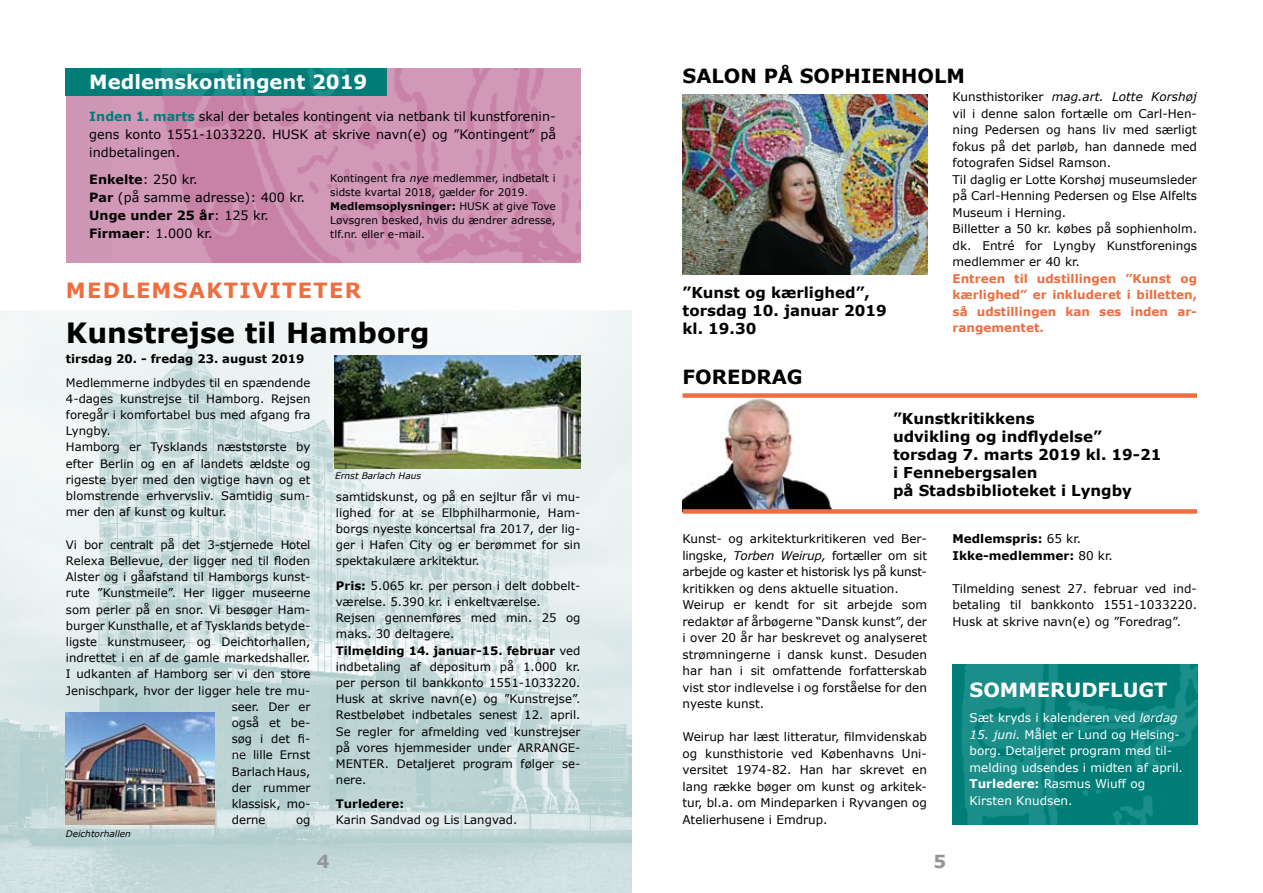
<style>
.page{position:relative;width:1263px;height:893px;background:#fff}
.page>*{position:absolute;margin:0;border:0;box-sizing:border-box;transform-origin:0 0}
.t1{font:700 27.9px "Verdana";color:#000}
.t2{font:700 21px "Verdana";letter-spacing:.06em;color:#ed6e41}
.t3{font:700 19.5px "Verdana";color:#fff}
.t4{font:700 19.5px "Verdana";color:#000}
.t5{font:700 18px "Verdana";color:#939598}
.t6{font:700 15px/18px "Verdana";color:#000}
.t7{font:12.75px/18px "Verdana";color:#000;text-align:justify}
.t8{font:12px/16.5px "Verdana";color:#000}
.t9{font:12px/16.5px "Verdana";color:#fff}
.t10{font:700 12px/16.5px "Verdana";color:#ed6e41;text-align:justify}
.t11{font:700 12px/16.5px "Verdana";color:#000}
.t12{font:11.7px/16.2px "Verdana";color:#000}
.t13{font:700 11.7px "Verdana";color:#000}
.t14{font:11.7px "Verdana";letter-spacing:-.02em;color:#000}
.t15{font:10.5px/13.8px "Verdana";color:#000}
.t16{font:italic 9px "Verdana";color:#000}
.s1{font-weight:700;color:#007d77}
.s2{font-weight:700}
.s3{font-style:italic}
.s4{font-weight:400}
</style>
<div class="page">
<img style="left:0;top:310px;width:631px;height:583px">
<img style="left:952px;top:665px;width:245px;height:160px">
<div style="left:66px;top:68px;width:514px;height:194px;background:#cf97b6"></div>
<img style="left:162px;top:68px;width:418px;height:194px">
<div style="left:66px;top:68px;width:321px;height:28px;background:#007d77"></div>
<img style="left:161px;top:68px;width:186px;height:28px">
<img style="left:682px;top:95px;width:245px;height:180px">
<img style="left:682px;top:398px;width:150px;height:111px">
<div style="left:682px;top:509px;width:515px;height:5px;background:#ed6e41"></div>
<div style="left:682px;top:393px;width:515px;height:5px;background:#ed6e41"></div>
<img style="left:335px;top:356px;width:245px;height:112px">
<img style="left:66px;top:712px;width:149px;height:113px">
<h3 class="t3" style="left:89px;top:70px;width:280px">Medlemskontingent 2019</h3>
<p class="t7" style="left:89px;top:107px;width:468px"><span class="s1">Inden 1. marts</span> skal der betales kontingent via netbank til kunstforenin&shy;gens konto 1551-1033220. HUSK at skrive navn(e) og ”Kontingent” på indbetalingen.</p>
<p class="t7" style="left:89px;top:170px;width:217px;text-align:left"><span class="s2">Enkelte</span>: 250 kr.<br><span class="s2">Par</span> (på samme adresse): 400 kr.<br><span class="s2">Unge under 25 år</span>: 125 kr.<br><span class="s2">Firmaer</span>: 1.000 kr.</p>
<p class="t15" style="left:330px;top:172px;width:227px">Kontingent fra <span class="s3">nye</span> medlemmer, indbetalt i sidste kvartal 2018, gælder for 2019.<br><span class="s2">Medlemsoplysninger:</span> HUSK at give Tove Løvsgren besked, hvis du ændrer adresse, tlf.nr. eller e-mail.</p>
<h2 class="t2" style="left:66px;top:277px;width:297px">MEDLEMSAKTIVITETER</h2>
<h1 class="t1" style="left:66px;top:315px;width:365px">Kunstrejse til Hamborg</h1>
<p class="t12" style="left:66px;top:374px;width:246px">Medlemmerne indbydes til en spændende 4-dages kunstrejse til Hamborg. Rejsen foregår i komfortabel bus med afgang fra Lyngby.<br>Hamborg er Tysklands næststørste by efter Berlin og en af landets ældste og rigeste byer med den vigtige havn og et blomstrende erhvervsliv. Samtidig sum&shy;mer den af kunst og kultur.</p>
<p class="t14" style="left:66px;top:537px;width:246px">Vi bor centralt på det 3-stjernede Hotel</p>
<p class="t12" style="left:66px;top:553px;width:246px">Relexa Bellevue, der ligger ned til floden</p>
<p class="t12" style="left:66px;top:569px;width:246px">Alster og i gåafstand til Hamborgs kunst-</p>
<p class="t12" style="left:66px;top:585px;width:246px">rute ”Kunstmeile”. Her ligger museerne</p>
<p class="t12" style="left:66px;top:601px;width:246px">som perler på en snor. Vi besøger Ham-</p>
<p class="t12" style="left:66px;top:618px;width:246px">burger Kunsthalle, et af Tysklands betyde-</p>
<p class="t12" style="left:66px;top:634px;width:246px">ligste kunstmuseer, og Deichtorhallen,</p>
<p class="t12" style="left:66px;top:650px;width:246px">indrettet i en af de gamle markedshaller.</p>
<p class="t12" style="left:66px;top:666px;width:246px">I udkanten af Hamborg ser vi den store</p>
<p class="t12" style="left:66px;top:682px;width:246px">Jenischpark, hvor der ligger hele tre mu-</p>
<p class="t12" style="left:232px;top:699px;width:80px">seer. Der er</p>
<p class="t12" style="left:232px;top:715px;width:80px">også et be-</p>
<p class="t12" style="left:232px;top:731px;width:80px">søg i det fi-</p>
<p class="t12" style="left:232px;top:747px;width:80px">ne lille Ernst</p>
<p class="t12" style="left:232px;top:763px;width:80px">Barlach Haus,</p>
<p class="t12" style="left:232px;top:780px;width:80px">der rummer</p>
<p class="t12" style="left:232px;top:796px;width:80px">klassisk, mo-</p>
<p class="t12" style="left:232px;top:812px;width:35px">derne</p>
<p class="t12" style="left:296px;top:812px;width:16px">og</p>
<p class="t13" style="left:66px;top:351px;width:240px">tirsdag 20. - fredag 23. august 2019</p>
<p class="t16" style="left:335px;top:470px;width:88px">Ernst Barlach Haus</p>
<p class="t12" style="left:336px;top:488px;width:246px;text-align:justify">samtidskunst, og på en sejltur får vi mu&shy;lighed for at se Elbphilharmonie, Ham&shy;borgs nyeste koncertsal fra 2017, der lig&shy;ger i Hafen City og er berømmet for sin spektakulære arkitektur.</p>
<p class="t12" style="left:336px;top:578px;width:246px"><span class="s2">Pris:</span> 5.065 kr. per person i delt dobbelt&shy;værelse. 5.390 kr. i enkeltværelse.<br>Rejsen gennemføres med min. 25 og maks. 30 deltagere.<br><span class="s2">Tilmelding 14. januar-15. februar</span> ved indbetaling af depositum på 1.000 kr. per person til bankkonto 1551-1033220.<br>Husk at skrive navn(e) og ”Kunstrejse”.<br>Restbeløbet indbetales senest 12. april.<br>Se regler for afmelding ved kunstrejser på vores hjemmesider under ARRANGE-MENTER. Detaljeret program følger se&shy;nere.</p>
<p class="t13" style="left:336px;top:796px;width:70px">Turledere:</p>
<p class="t12" style="left:336px;top:812px;width:183px">Karin Sandvad og Lis Langvad.</p>
<p class="t16" style="left:66px;top:828px;width:67px">Deichtorhallen</p>
<h3 class="t4" style="left:682px;top:63px;width:284px">SALON PÅ SOPHIENHOLM</h3>
<p class="t6" style="left:682px;top:283px;width:206px">”Kunst og kærlighed”, torsdag 10. januar 2019 kl. 19.30</p>
<h3 class="t4" style="left:682px;top:364px;width:122px">FOREDRAG</h3>
<p class="t8" style="left:952px;top:89px;width:246px">Kunsthistoriker <span class="s3">mag.art. Lotte Korshøj </span>vil i denne salon fortælle om Carl-Hen&shy;ning Pedersen og hans liv med særligt fokus på det parløb, han dannede med fotografen Sidsel Ramson.<br>Til daglig er Lotte Korshøj museumsleder på Carl-Henning Pedersen og Else Alfelts Museum i Herning.<br>Billetter a 50 kr. købes på sophienholm. dk. Entré for Lyngby Kunstforenings medlemmer er 40 kr.</p>
<p class="t10" style="left:952px;top:270px;width:246px">Entreen til udstillingen ”Kunst og kærlighed” er inkluderet i billetten, så udstillingen kan ses inden ar&shy;rangementet.</p>
<p class="t6" style="left:893px;top:410px;width:270px">”Kunstkritikkens<br>udvikling og indflydelse” torsdag 7. marts 2019 kl. 19-21 i Fennebergsalen<br>på Stadsbiblioteket i Lyngby</p>
<p class="t8" style="left:682px;top:531px;width:246px">Kunst- og arkitekturkritikeren ved Ber&shy;lingske, <span class="s3">Torben Weirup,</span> fortæller om sit arbejde og kaster et historisk lys på kunst&shy;kritikken og dens aktuelle situation.<br>Weirup er kendt for sit arbejde som redaktør af årbøgerne “Dansk kunst”, der i over 20 år har beskrevet og analyseret strømningerne i dansk kunst. Desuden har han i sit omfattende forfatterskab vist stor indlevelse i og forståelse for den nyeste kunst.</p>
<p class="t8" style="left:682px;top:729px;width:246px;text-align:justify">Weirup har læst litteratur, filmvidenskab og kunsthistorie ved Københavns Uni&shy;versitet 1974-82. Han har skrevet en lang række bøger om kunst og arkitek&shy;tur, bl.a. om Mindeparken i Ryvangen og Atelierhusene i Emdrup.</p>
<p class="t11" style="left:952px;top:531px;width:162px">Medlemspris: <span class="s4">65 kr.<br></span>Ikke-medlemmer: <span class="s4">80 kr.</span></p>
<p class="t8" style="left:952px;top:580px;width:246px;text-align:justify">Tilmelding senest 27. februar ved ind&shy;betaling til bankkonto 1551-1033220.<br>Husk at skrive navn(e) og ”Foredrag”.</p>
<h3 class="t3" style="left:969px;top:677px;width:200px">SOMMERUDFLUGT</h3>
<p class="t9" style="left:969px;top:710px;width:210px">Sæt kryds i kalenderen ved <span class="s3">lørdag</span></p>
<p class="t9" style="left:969px;top:726px;width:215px"><span class="s3">15. juni.</span> Målet er Lund og Helsing&shy;borg. Detaljeret program med til&shy;melding udsendes i midten af april.<br><span class="s2">Turledere:</span> Rasmus Wiuff og<br>Kirsten Knudsen.</p>
<h3 class="t5" style="left:317px;top:850px;width:14px">4</h3>
<h3 class="t5" style="left:933px;top:850px;width:14px">5</h3>
</div>
